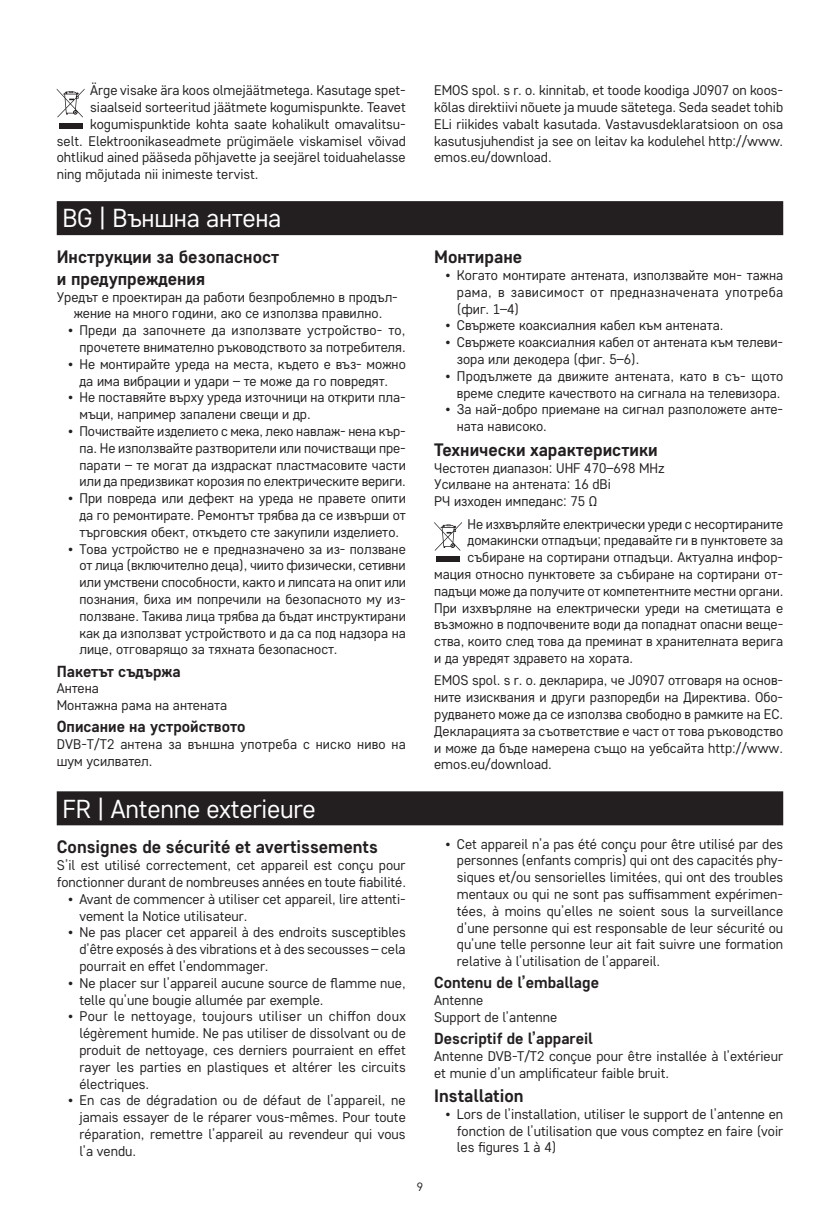
<style>
.page{position:relative;width:840px;height:1219px;background:#fff}
.page>*{position:absolute;margin:0;border:0;box-sizing:border-box;transform-origin:0 0}
.t1{font:26px "Core Sans D35";letter-spacing:-.01em;color:#fff}
.t2{font:700 18px/21.6px "Core Sans D55";color:#231f20}
.t3{font:700 16px "Core Sans D55";color:#231f20}
.t4{font:14px/16.8px "Core Sans D35";color:#231f20;text-align:justify}
.t5{font:12px "Core Sans D35";color:#231f20}
</style>
<div class="page">
<svg style="left:57px;top:89px;width:27px;height:28px"></svg>
<div style="left:59px;top:123px;width:23px;height:6px;background:#231f20"></div>
<div style="left:57px;top:201px;width:725px;height:34px;background:#231f20"></div>
<svg style="left:434px;top:522px;width:27px;height:29px"></svg>
<div style="left:436px;top:556px;width:23px;height:6px;background:#231f20"></div>
<div style="left:57px;top:791px;width:725px;height:34px;background:#231f20"></div>
<p class="t4" style="left:90px;top:82px;width:317px">Ärge visake ära koos olmejäätmetega. Kasutage spet-</p>
<p class="t4" style="left:90px;top:98px;width:317px">siaalseid sorteeritud jäätmete kogumispunkte. Teavet</p>
<p class="t4" style="left:90px;top:115px;width:317px">kogumispunktide kohta saate kohalikult omavalitsu-</p>
<p class="t4" style="left:57px;top:132px;width:350px">selt. Elektroonikaseadmete prügimäele viskamisel võivad</p>
<p class="t4" style="left:57px;top:149px;width:350px">ohtlikud ained pääseda põhjavette ja seejärel toiduahelasse</p>
<p class="t4" style="left:57px;top:166px;width:203px">ning mõjutada nii inimeste tervist.</p>
<h1 class="t1" style="left:62px;top:202px;width:220px">BG | Външна антена</h1>
<p class="t2" style="left:57px;top:246px;width:224px">Инструкции за безопасност и предупреждения</p>
<p class="t4" style="left:57px;top:288px;width:342px;text-align:center">Уредът е проектиран да работи безпроблемно в продъл&shy;жение на много години, ако се използва правилно.</p>
<p class="t4" style="left:68px;top:321px;width:339px;text-align:right">• Преди да започнете да използвате устройство- то, прочетете внимателно ръководството за потребителя.</p>
<p class="t4" style="left:68px;top:355px;width:339px;text-align:center">• Не монтирайте уреда на места, където е въз- можно да има вибрации и удари – те може да го повредят.</p>
<p class="t4" style="left:79px;top:389px;width:327px;text-indent:-11px">• Не поставяйте върху уреда източници на открити пла&shy;мъци, например запалени свещи и др.</p>
<p class="t4" style="left:79px;top:422px;width:328px;text-indent:-11px">• Почиствайте изделието с мека, леко навлаж- нена кър&shy;па. Не използвайте разтворители или почистващи пре&shy;парати – те могат да издраскат пластмасовите части или да предизвикат корозия по електрическите вериги.</p>
<p class="t4" style="left:79px;top:489px;width:328px;text-indent:-11px">• При повреда или дефект на уреда не правете опити да го ремонтирате. Ремонтът трябва да се извърши от търговския обект, откъдето сте закупили изделието.</p>
<p class="t4" style="left:79px;top:540px;width:328px;text-indent:-11px">• Това устройство не е предназначено за из- ползване от лица (включително деца), чиито физически, сетивни или умствени способности, както и липсата на опит или познания, биха им попречили на безопасното му из&shy;ползване. Такива лица трябва да бъдат инструктирани как да използват устройството и да са под надзора на лице, отговарящо за тяхната безопасност.</p>
<p class="t3" style="left:57px;top:660px;width:125px">Пакетът съдържа</p>
<p class="t4" style="left:57px;top:680px;width:172px">Антена<br>Монтажна рама на антената</p>
<p class="t3" style="left:57px;top:716px;width:190px">Описание на устройството</p>
<p class="t4" style="left:57px;top:735px;width:350px">DVB-T/T2 антена за външна употреба с ниско ниво на шум усилвател.</p>
<h1 class="t1" style="left:62px;top:792px;width:255px">FR | Antenne exterieure</h1>
<p class="t2" style="left:57px;top:836px;width:322px">Consignes de sécurité et avertissements</p>
<p class="t4" style="left:57px;top:856px;width:350px">S’il est utilisé correctement, cet appareil est conçu pour fonctionner durant de nombreuses années en toute fiabilité.</p>
<p class="t4" style="left:79px;top:890px;width:327px;text-indent:-11px">• Avant de commencer à utiliser cet appareil, lire attenti&shy;vement la Notice utilisateur.</p>
<p class="t4" style="left:79px;top:924px;width:327px;text-indent:-11px">• Ne pas placer cet appareil à des endroits susceptibles d’être exposés à des vibrations et à des secousses – cela pourrait en effet l’endommager.</p>
<p class="t4" style="left:79px;top:974px;width:327px;text-indent:-11px">• Ne placer sur l’appareil aucune source de flamme nue, telle qu’une bougie allumée par exemple.</p>
<p class="t4" style="left:79px;top:1008px;width:328px;text-indent:-11px">• Pour le nettoyage, toujours utiliser un chiffon doux légèrement humide. Ne pas utiliser de dissolvant ou de produit de nettoyage, ces derniers pourraient en effet rayer les parties en plastiques et altérer les circuits électriques.</p>
<p class="t4" style="left:79px;top:1092px;width:328px;text-indent:-11px">• En cas de dégradation ou de défaut de l’appareil, ne jamais essayer de le réparer vous-mêmes. Pour toute réparation, remettre l’appareil au revendeur qui vous l’a vendu.</p>
<p class="t5" style="left:416px;top:1179px;width:8px">9</p>
<p class="t4" style="left:434px;top:82px;width:350px">EMOS spol. s r. o. kinnitab, et toode koodiga J0907 on koos&shy;kõlas direktiivi nõuete ja muude sätetega. Seda seadet tohib ELi riikides vabalt kasutada. Vastavusdeklaratsioon on osa kasutusjuhendist ja see on leitav ka kodulehel http://www. emos.eu/download.</p>
<p class="t2" style="left:434px;top:246px;width:89px">Монтиране</p>
<p class="t4" style="left:456px;top:266px;width:328px;text-indent:-11px">• Когато монтирате антената, използвайте мон- тажна рама, в зависимост от предназначената употреба (фиг. 1–4)</p>
<p class="t4" style="left:445px;top:317px;width:279px">• Свържете коаксиалния кабел към антената.</p>
<p class="t4" style="left:456px;top:333px;width:327px;text-indent:-11px">• Свържете коаксиалния кабел от антената към телеви&shy;зора или декодера (фиг. 5–6).</p>
<p class="t4" style="left:445px;top:367px;width:339px;text-align:right">• Продължете да движите антената, като в съ- щото време следите качеството на сигнала на телевизора.</p>
<p class="t4" style="left:456px;top:401px;width:327px;text-indent:-11px">• За най-добро приемане на сигнал разположете анте&shy;ната нависоко.</p>
<p class="t2" style="left:434px;top:438px;width:225px">Технически характеристики</p>
<p class="t4" style="left:434px;top:459px;width:232px;text-align:left">Честотен диапазон: UHF 470–698 MHz<br>Усилване на антената: 16 dBi<br>РЧ изходен импеданс: 75 Ω</p>
<p class="t4" style="left:467px;top:515px;width:317px">Не изхвърляйте електрически уреди с несортираните</p>
<p class="t4" style="left:467px;top:532px;width:317px">домакински отпадъци; предавайте ги в пунктовете за</p>
<p class="t4" style="left:467px;top:548px;width:317px">събиране на сортирани отпадъци. Актуална инфор-</p>
<p class="t4" style="left:434px;top:565px;width:350px">мация относно пунктовете за събиране на сортирани от-</p>
<p class="t4" style="left:434px;top:582px;width:350px">падъци може да получите от компетентните местни органи.</p>
<p class="t4" style="left:434px;top:599px;width:350px">При изхвърляне на електрически уреди на сметищата е</p>
<p class="t4" style="left:434px;top:616px;width:350px">възможно в подпочвените води да попаднат опасни веще-</p>
<p class="t4" style="left:434px;top:632px;width:350px">ства, които след това да преминат в хранителната верига</p>
<p class="t4" style="left:434px;top:649px;width:200px">и да увредят здравето на хората.</p>
<p class="t4" style="left:434px;top:672px;width:350px">EMOS spol. s r. o. декларира, че J0907 отговаря на основ&shy;ните изисквания и други разпоредби на Директива. Обо&shy;рудването може да се използва свободно в рамките на ЕС.<br>Декларацията за съответствие е част от това ръководство и може да бъде намерена също на уебсайта http://www. emos.eu/download.</p>
<p class="t4" style="left:456px;top:835px;width:328px;text-indent:-11px">• Cet appareil n’a pas été conçu pour être utilisé par des personnes (enfants compris) qui ont des capacités phy&shy;siques et/ou sensorielles limitées, qui ont des troubles mentaux ou qui ne sont pas suffisamment expérimen&shy;tées, à moins qu’elles ne soient sous la surveillance d’une personne qui est responsable de leur sécurité ou qu’une telle personne leur ait fait suivre une formation relative à l’utilisation de l’appareil.</p>
<p class="t3" style="left:434px;top:972px;width:166px">Contenu de l’emballage</p>
<p class="t4" style="left:434px;top:991px;width:125px">Antenne<br>Support de l’antenne</p>
<p class="t3" style="left:434px;top:1028px;width:160px">Descriptif de l’appareil</p>
<p class="t4" style="left:434px;top:1047px;width:350px">Antenne DVB-T/T2 conçue pour être installée à l’extérieur et munie d’un amplificateur faible bruit.</p>
<p class="t2" style="left:434px;top:1084px;width:91px">Installation</p>
<p class="t4" style="left:456px;top:1105px;width:328px;text-indent:-11px">• Lors de l’installation, utiliser le support de l’antenne en fonction de l’utilisation que vous comptez en faire (voir les figures 1 à 4)</p>
</div>
